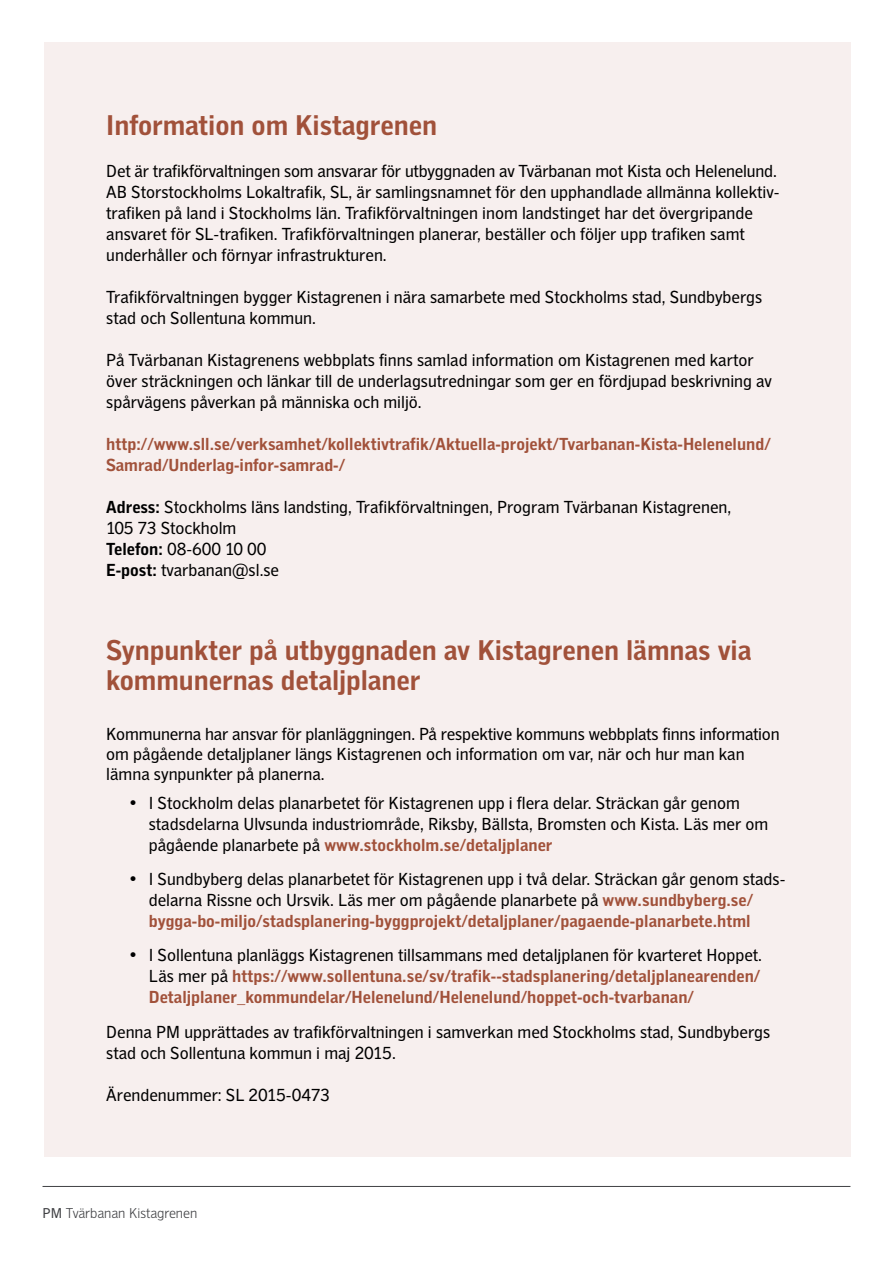
<style>
.page{position:relative;width:893px;height:1263px;background:#fff}
.page>*{position:absolute;margin:0;border:0;box-sizing:border-box;transform-origin:0 0}
.t1{font:700 27px/30px "SL Gothic Text";letter-spacing:-.005em;color:#a1513a}
.t2{font:16.5px/21px "SL Gothic Text";color:#000}
.t3{font:700 16.5px/21px "SL Gothic Text";color:#a1513a}
.t4{font:300 13.5px "SL Gothic Text";color:#3f4043}
.s1{font-weight:700}
.s2{font-weight:700;color:#a1513a}
.s3{color:#000}
.s4{font-weight:400;color:#000}
.s5{font-weight:400}
</style>
<div class="page">
<hr style="left:43px;top:1186px;width:807px;height:1px;background:#3f4043">
<div style="left:44px;top:43px;width:806px;height:1114px;background:#f7efee"></div>
<h1 class="t1" style="left:106px;top:111px;width:332px">Information om Kistagrenen</h1>
<p class="t2" style="left:106px;top:161px;width:675px">Det är trafikförvaltningen som ansvarar för utbyggnaden av Tvärbanan mot Kista och Helenelund.<br>AB Storstockholms Lokaltrafik, SL, är samlingsnamnet för den upphandlade allmänna kollektiv&shy;trafiken på land i Stockholms län. Trafikförvaltningen inom landstinget har det övergripande ansvaret för SL-trafiken. Trafikförvaltningen planerar, beställer och följer upp trafiken samt underhåller och förnyar infrastrukturen.</p>
<p class="t2" style="left:106px;top:287px;width:657px">Trafikförvaltningen bygger Kistagrenen i nära samarbete med Stockholms stad, Sundbybergs stad och Sollentuna kommun.</p>
<p class="t2" style="left:106px;top:350px;width:667px">På Tvärbanan Kistagrenens webbplats finns samlad information om Kistagrenen med kartor över sträckningen och länkar till de underlagsutredningar som ger en fördjupad beskrivning av spårvägens påverkan på människa och miljö.</p>
<p class="t3" style="left:106px;top:434px;width:666px">http://www.sll.se/verksamhet/kollektivtrafik/Aktuella-projekt/Tvarbanan-Kista-Helenelund/<br>Samrad/Underlag-infor-samrad-/</p>
<p class="t2" style="left:106px;top:497px;width:626px"><span class="s1">Adress:</span> Stockholms läns landsting, Trafikförvaltningen, Program Tvärbanan Kistagrenen, 105 73 Stockholm<br><span class="s1">Telefon:</span> 08-600 10 00<br><span class="s1">E-post:</span> tvarbanan@sl.se</p>
<h1 class="t1" style="left:106px;top:636px;width:647px">Synpunkter på utbyggnaden av Kistagrenen lämnas via kommunernas detaljplaner</h1>
<p class="t2" style="left:106px;top:724px;width:675px;line-height:19.8px">Kommunerna har ansvar för planläggningen. På respektive kommuns webbplats finns information om pågående detaljplaner längs Kistagrenen och information om var, när och hur man kan lämna synpunkter på planerna.</p>
<p class="t2" style="left:149px;top:793px;width:621px;text-indent:-19px"><span class="s1">•</span> I Stockholm delas planarbetet för Kistagrenen upp i flera delar. Sträckan går genom stadsdelarna Ulvsunda industriområde, Riksby, Bällsta, Bromsten och Kista. Läs mer om pågående planarbete på <span class="s2">www.stockholm.se/detaljplaner</span></p>
<p class="t2" style="left:149px;top:869px;width:638px;text-indent:-19px"><span class="s1">•</span> I Sundbyberg delas planarbetet för Kistagrenen upp i två delar. Sträckan går genom stads&shy;delarna Rissne och Ursvik. Läs mer om pågående planarbete på <span class="s2">www.sundbyberg.se/ bygga-bo-miljo/stadsplanering-byggprojekt/detaljplaner/pagaende-planarbete.html</span></p>
<p class="t3" style="left:149px;top:944px;width:615px;text-align:justify;text-indent:-19px"><span class="s3">•</span> <span class="s4">I Sollentuna planläggs Kistagrenen tillsammans med detaljplanen för kvarteret Hoppet.<br>Läs mer på</span> https://www.sollentuna.se/sv/trafik--stadsplanering/detaljplanearenden/ Detaljplaner_kommundelar/Helenelund/Helenelund/hoppet-och-tvarbanan/</p>
<p class="t2" style="left:106px;top:1022px;width:665px">Denna PM upprättades av trafikförvaltningen i samverkan med Stockholms stad, Sundbybergs stad och Sollentuna kommun i maj 2015.</p>
<p class="t2" style="left:106px;top:1085px;width:225px">Ärendenummer: SL 2015-0473</p>
<p class="t4" style="left:43px;top:1205px;width:156px"><span class="s5">PM</span> Tvärbanan Kistagrenen</p>
</div>
